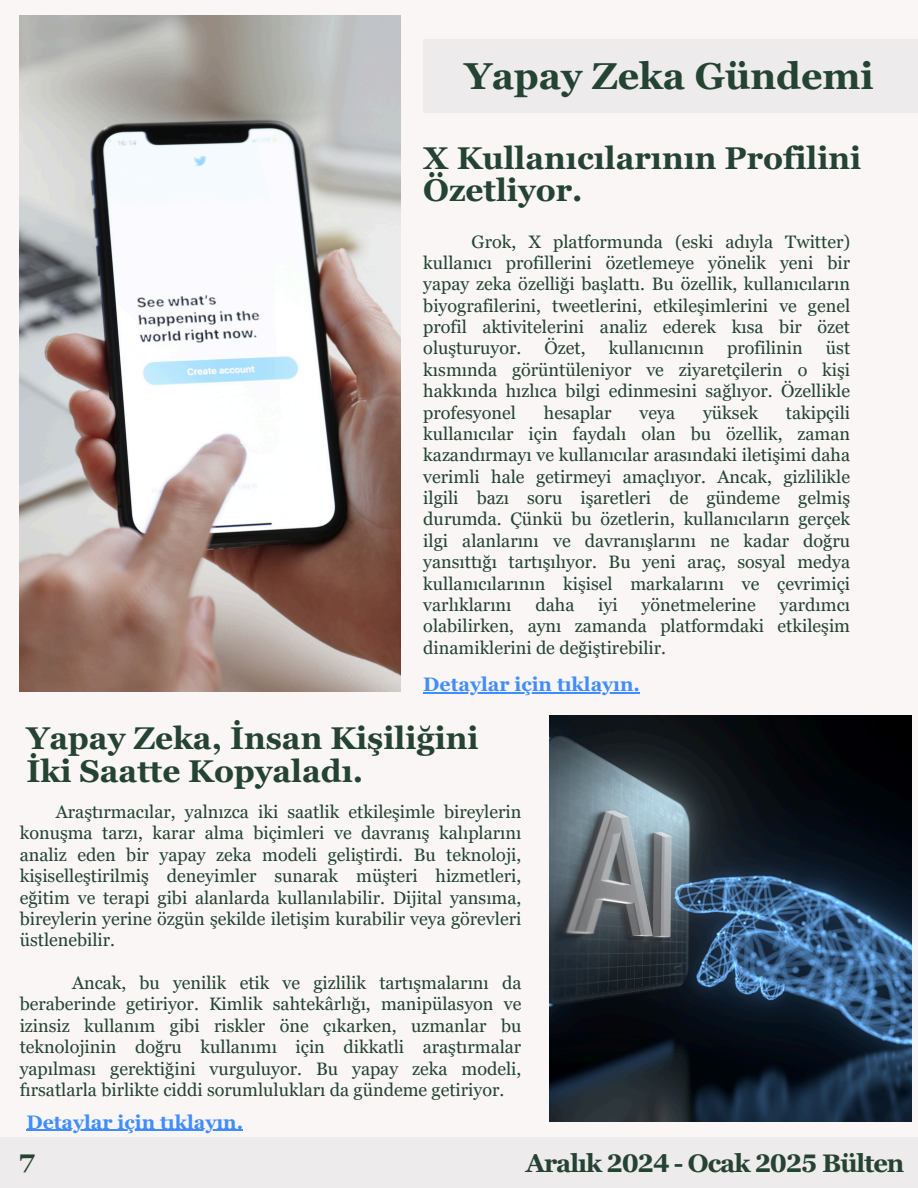
<style>
.page{position:relative;width:918px;height:1188px;background:#f9f6f5}
.page>*{position:absolute;margin:0;border:0;box-sizing:border-box;transform-origin:0 0}
.t1{font:700 37.5px "Georgia Pro";color:#244333}
.t2{font:700 31.5px/32.7px "Georgia Pro";color:#244333}
.t3{font:700 25.5px "Georgia Pro";color:#244333}
.t4{font:700 25.35px "Georgia Pro";letter-spacing:-.04em;color:#244333}
.t5{font:700 19.5px "Georgia Pro";color:#418dff}
.t6{font:18px/21.3px "Georgia Pro";color:#244333;text-align:justify}
</style>
<div class="page">
<div style="left:0;top:1137px;width:918px;height:51px;background:#edebeb"></div>
<div style="left:423px;top:39px;width:495px;height:73px;background:#edebeb"></div>
<img style="left:20px;top:16px;width:381px;height:675px">
<img style="left:549px;top:716px;width:362px;height:406px">
<hr style="left:423px;top:692px;width:217px;height:1px;background:#418dff">
<hr style="left:26px;top:1130px;width:217px;height:1px;background:#418dff">
<h4 class="t1" style="left:464px;top:54px;width:411px">Yapay Zeka Gündemi</h4>
<h2 class="t2" style="left:423px;top:141px;width:440px">X Kullanıcılarının Profilini<br>Özetliyor.</h2>
<p class="t6" style="left:423px;top:231px;width:428px;text-indent:48px">Grok, X platformunda (eski adıyla Twitter) kullanıcı profillerini özetlemeye yönelik yeni bir yapay zeka özelliği başlattı. Bu özellik, kullanıcıların biyografilerini, tweetlerini, etkileşimlerini ve genel profil aktivitelerini analiz ederek kısa bir özet oluşturuyor.</p>
<p class="t6" style="left:545px;top:337px;width:43px">Özet,</p>
<p class="t6" style="left:609px;top:337px;width:97px">kullanıcının</p>
<p class="t6" style="left:727px;top:337px;width:77px">profilinin</p>
<p class="t6" style="left:423px;top:337px;width:428px;text-indent:403px">üst kısmında görüntüleniyor ve ziyaretçilerin o kişi hakkında hızlıca bilgi edinmesini sağlıyor. Özellikle profesyonel</p>
<p class="t6" style="left:423px;top:402px;width:428px;text-indent:363px">takipçili kullanıcılar için faydalı olan bu özellik, zaman kazandırmayı ve kullanıcılar arasındaki iletişimi daha verimli hale getirmeyi amaçlıyor. Ancak, gizlilikle ilgili bazı soru işaretleri de gündeme gelmiş durumda. Çünkü bu özetlerin, kullanıcıların gerçek ilgi alanlarını ve davranışlarını ne kadar doğru yansıttığı tartışılıyor. Bu yeni araç, sosyal medya kullanıcılarının kişisel markalarını ve çevrimiçi varlıklarını</p>
<p class="t6" style="left:544px;top:402px;width:69px">hesaplar</p>
<p class="t6" style="left:640px;top:402px;width:37px">veya</p>
<p class="t6" style="left:703px;top:402px;width:56px">yüksek</p>
<p class="t6" style="left:423px;top:594px;width:428px;text-indent:357px">yardımcı olabilirken, aynı zamanda platformdaki etkileşim dinamiklerini de değiştirebilir.</p>
<p class="t6" style="left:535px;top:594px;width:40px">daha</p>
<p class="t6" style="left:598px;top:594px;width:21px">iyi</p>
<p class="t6" style="left:642px;top:594px;width:116px">yönetmelerine</p>
<p class="t5" style="left:423px;top:673px;width:218px">Detaylar için tıklayın.</p>
<p class="t2" style="left:26px;top:722px;width:454px">Yapay Zeka, İnsan Kişiliğini<br>İki Saatte Kopyaladı.</p>
<p class="t6" style="left:20px;top:801px;width:503px;text-indent:36px">Araştırmacılar, yalnızca iki saatlik etkileşimle bireylerin konuşma tarzı, karar alma biçimleri ve davranış kalıplarını analiz eden bir yapay zeka modeli geliştirdi. Bu teknoloji, kişiselleştirilmiş deneyimler sunarak müşteri hizmetleri, eğitim ve terapi gibi alanlarda kullanılabilir. Dijital yansıma, bireylerin yerine özgün şekilde iletişim kurabilir veya görevleri üstlenebilir.</p>
<h3 class="t6" style="left:20px;top:972px;width:503px;text-indent:52px">Ancak, bu yenilik etik ve gizlilik tartışmalarını da beraberinde getiriyor. Kimlik sahtekârlığı, manipülasyon ve izinsiz kullanım gibi riskler öne çıkarken, uzmanlar bu teknolojinin doğru kullanımı için dikkatli araştırmalar yapılması gerektiğini vurguluyor. Bu yapay zeka modeli, fırsatlarla birlikte ciddi sorumlulukları da gündeme getiriyor.</h3>
<h4 class="t5" style="left:26px;top:1111px;width:218px">Detaylar için tıklayın.</h4>
<h2 class="t3" style="left:19px;top:1149px;width:18px">7</h2>
<p class="t4" style="left:526px;top:1149px;width:380px">Aralık 2024 - Ocak 2025 Bülten</p>
</div>
